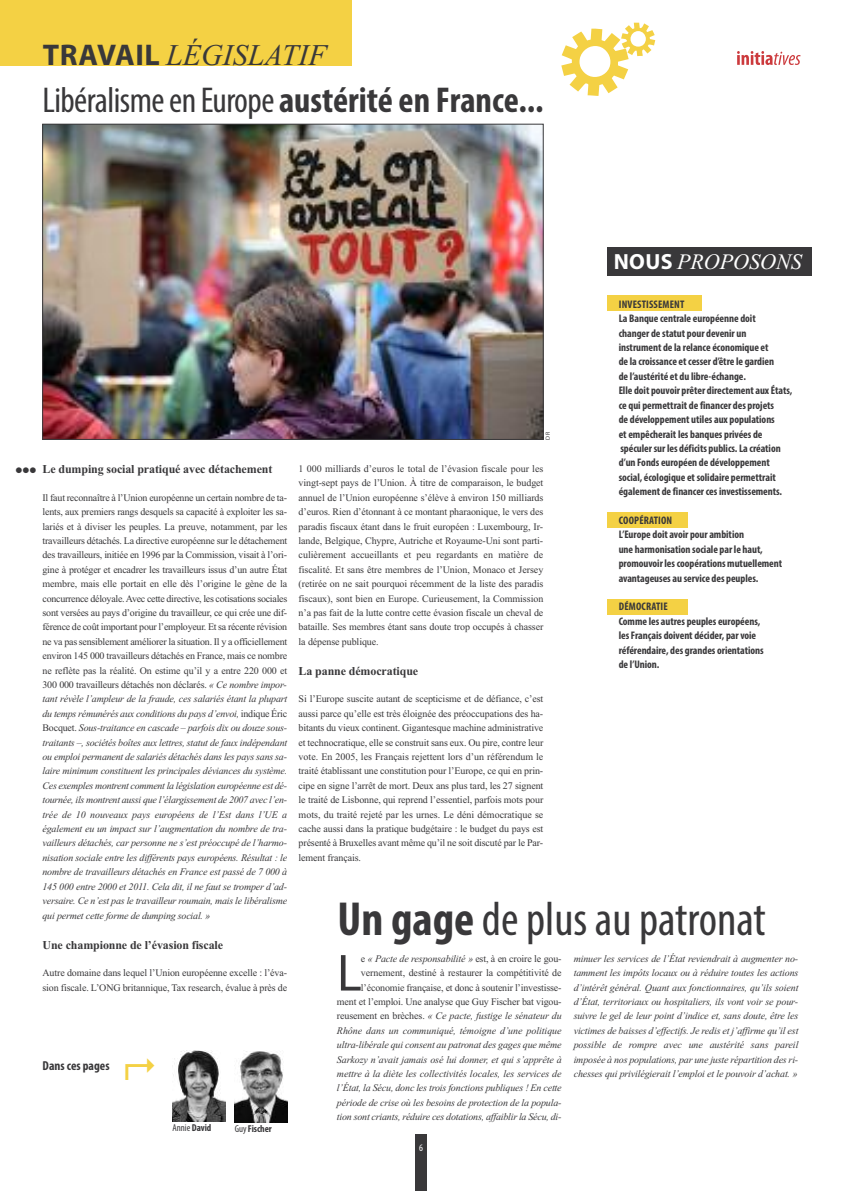
<style>
.page{position:relative;width:842px;height:1191px;background:#fff}
.page>*{position:absolute;margin:0;border:0;box-sizing:border-box;transform-origin:0 0}
.t1{font:52.5px "Myriad Pro";color:#39383a}
.t2{font:condensed 48px "Myriad Pro";color:#39383a}
.t3{font:700 condensed 36px "Myriad Pro";color:#39383a}
.t4{font:italic 30px "Times New Roman";color:#39383a}
.t5{font:italic 22px "Times New Roman";color:#fff}
.t6{font:700 condensed 13px "Myriad Pro";color:#39383a}
.t7{font:700 12px "Times New Roman";letter-spacing:-.01em;color:#39383a}
.t8{font:700 condensed 11px/14.4px "Myriad Pro";letter-spacing:-.005em;color:#39383a}
.t9{font:italic 10px/14.4px "Times New Roman";letter-spacing:-.015em;color:#39383a;text-align:justify}
.t10{font:10px/14.4px "Times New Roman";letter-spacing:-.01em;color:#39383a;text-align:justify}
.t11{font:condensed 10px "Myriad Pro";letter-spacing:-.005em;color:#39383a}
.t12{font:700 condensed 10px "Myriad Pro";letter-spacing:-.005em;color:#39383a}
.t13{font:condensed 10px "Myriad Pro";color:#fff}
.t14{font:8px "Zapf Dingbats ITC";color:#39383a}
.t15{font:6px "Myriad Pro";color:#39383a}
.s1{font-family:"Myriad Pro";font-weight:700;font-style:normal}
.s2{font-weight:400}
.s3{font-style:normal}
.s4{font-weight:700}
</style>
<div class="page">
<div style="left:607px;top:599px;width:81px;height:15px;background:#f4d144"></div>
<div style="left:415px;top:1134px;width:12px;height:57px;background:#39383a"></div>
<svg style="left:561px;top:23px;width:94px;height:73px"></svg>
<div style="left:0;top:0;width:351px;height:65px;background:#f4d144"></div>
<svg style="left:737px;top:51px;width:63px;height:14px"></svg>
<div style="left:607px;top:295px;width:94px;height:16px;background:#f4d144"></div>
<div style="left:607px;top:512px;width:81px;height:16px;background:#f4d144"></div>
<div style="left:607px;top:247px;width:204px;height:29px;background:#39383a"></div>
<img style="left:45px;top:126px;width:496px;height:311px">
<div style="left:43px;top:124px;width:500px;height:315px;border:1px solid #39383a"></div>
<img style="left:173px;top:1050px;width:52px;height:71px">
<img style="left:235px;top:1051px;width:52px;height:71px">
<h3 class="t4" style="left:43px;top:37px;width:285px"><span class="s1">TRAVAIL</span> LÉGISLATIF</h3>
<h3 class="t3" style="left:43px;top:87px;width:503px"><span class="s2">Libéralismeen Europe</span> austérité en France...</h3>
<h3 class="t5" style="left:614px;top:248px;width:189px"><span class="s1">NOUS</span> PROPOSONS</h3>
<p class="t8" style="left:619px;top:298px;width:175px">INVESTISSEMENT<br>La Banque centrale européenne doit<br>changer de statut pour devenir un<br>instrument de la relance économique et<br>de la croissance etcesser d’être le gardien<br>de l’austérité et du libre-échange.<br>Elle doit pouvoir prêter directement auxÉtats, ce qui permettrait de financer des projets<br>de développement utiles aux populations<br>et empêcheraitles banques privées de spéculersur les déficits publics.La création d’un Fonds européen de développement social, écologique etsolidaire permettrait également de financercesinvestissements.</p>
<p class="t8" style="left:619px;top:514px;width:165px">COOPÉRATION<br>L’Europe doit avoir pour ambition<br>une harmonisation sociale par le haut, promouvoir lescoopérationsmutuellement avantageuses au service des peuples.</p>
<p class="t8" style="left:619px;top:600px;width:147px">DÉMOCRATIE<br>Comme les autres peuples européens, lesFrançais doivent décider, parvoie référendaire, des grandes orientations de l’Union.</p>
<p class="t15" style="left:545px;top:439px;width:9px;rotate:-90deg">DR</p>
<p class="t7" style="left:43px;top:462px;width:231px">Le dumping social pratiqué avec détachement</p>
<p class="t9" style="left:43px;top:490px;width:246px"><span class="s3">Il faut reconnaître à l’Union européenne un certain nombre de ta&shy;lents, aux premiers rangs desquels sa capacité à exploiter les sa&shy;lariés et à diviser les peuples. La preuve, notamment, par les travailleurs détachés. La directive européenne sur le détachement des travailleurs, initiée en 1996 par la Commission, visait à l’ori&shy;gine à protéger et encadrer les travailleurs issus d’un autre État membre, mais elle portait en elle dès l’origine le gène de la concurrence déloyale.Avec cette directive, les cotisations sociales sont versées au pays d’origine du travailleur, ce qui crée une dif&shy;férence de coût important pour l’employeur. Et sa récente révision ne va pas sensiblement améliorer la situation. Il y a officiellement environ 145 000 travailleurs détachés en France, mais ce nombre ne reflète pas la réalité. On estime qu’il y a entre 220 000 et 300 000 travailleurs détachés non déclarés.</span> « Ce nombre impor&shy;tant révèle l’ampleur de la fraude, ces salariés étant la plupart du temps rémunérés aux conditions du pays d’envoi, <span class="s3">indique Éric Bocquet.</span> Sous-traitance en cascade – parfois dix ou douze sous&shy;traitants –, sociétés boîtes aux lettres, statut de faux indépendant ou emploi permanent de salariés détachés dans les pays sans sa&shy;laire minimum constituent les principales déviances du système.<br>Ces exemples montrent comment la législation européenne est dé&shy;tournée, ils montrent aussi que l’élargissement de 2007 avec l’en&shy;trée de 10 nouveaux pays européens de l’Est dans l’UE a également eu un impact sur l’augmentation du nombre de tra&shy;vailleurs détachés, car personne ne s’est préoccupé de l’harmo&shy;nisation sociale entre les différents pays européens. Résultat : le nombre de travailleurs détachés en France est passé de 7 000 à 145 000 entre 2000 et 2011. Cela dit, il ne faut se tromper d’ad&shy;versaire. Ce n’est pas le travailleur roumain, mais le libéralisme qui permet cette forme de dumping social. »</p>
<p class="t7" style="left:43px;top:937px;width:182px">Une championne de l’évasion fiscale</p>
<p class="t10" style="left:43px;top:965px;width:246px">Autre domaine dans lequel l’Union européenne excelle : l’éva&shy;sion fiscale. L’ONG britannique, Tax research, évalue à près de</p>
<p class="t14" style="left:16px;top:465px;width:22px">●●●</p>
<p class="t10" style="left:299px;top:461px;width:246px">1 000 milliards d’euros le total de l’évasion fiscale pour les vingt-sept pays de l’Union. À titre de comparaison, le budget annuel de l’Union européenne s’élève à environ 150 milliards d’euros. Rien d’étonnant à ce montant pharaonique, le vers des paradis fiscaux étant dans le fruit européen : Luxembourg, Ir&shy;lande, Belgique, Chypre, Autriche et Royaume-Uni sont parti&shy;culièrement accueillants et peu regardants en matière de fiscalité. Et sans être membres de l’Union, Monaco et Jersey (retirée on ne sait pourquoi récemment de la liste des paradis fiscaux), sont bien en Europe. Curieusement, la Commission n’a pas fait de la lutte contre cette évasion fiscale un cheval de bataille. Ses membres étant sans doute trop occupés à chasser la dépense publique.</p>
<p class="t7" style="left:299px;top:663px;width:121px">La panne démocratique</p>
<p class="t10" style="left:299px;top:692px;width:246px">Si l’Europe suscite autant de scepticisme et de défiance, c’est aussi parce qu’elle est très éloignée des préoccupations des ha&shy;bitants du vieux continent. Gigantesque machine administrative et technocratique, elle se construit sans eux. Ou pire, contre leur vote. En 2005, les Français rejettent lors d’un référendum le traité établissant une constitution pour l’Europe, ce qui en prin&shy;cipe en signe l’arrêt de mort. Deux ans plus tard, les 27 signent le traité de Lisbonne, qui reprend l’essentiel, parfois mots pour mots, du traité rejeté par les urnes. Le déni démocratique se cache aussi dans la pratique budgétaire : le budget du pays est présenté à Bruxelles avant même qu’il ne soit discuté par le Par&shy;lement français.</p>
<h2 class="t2" style="left:337px;top:902px;width:430px"><span class="s4">Un gage</span> de plus au patronat</h2>
<p class="t9" style="left:337px;top:951px;width:226px;text-align:right"><span class="s3">e</span> « Pacte de responsabilité » <span class="s3">est, à en croire le gou&shy;vernement, destiné à restaurer la compétitivité de l’économie française, et donc à soutenir l’investisse-<br>ment et l’emploi. Une analyse que Guy Fischer bat vigou&shy;reusement en brèches.</span> « Ce pacte, fustige le sénateur du Rhône dans un communiqué, témoigne d’une politique ultra-libérale qui consent au patronat des gages que même Sarkozy n’avait jamais osé lui donner, et qui s’apprête à mettre à la diète les collectivités locales, les services de l’État, la Sécu, donc les troisfonctions publiques ! En cette période de crise où les besoins de protection de la popula&shy;tion sont criants, réduire ces dotations, affaiblir la Sécu, di-</p>
<p class="t9" style="left:574px;top:951px;width:226px">minuer les services de l’État reviendrait à augmenter no&shy;tamment les impôts locaux ou à réduire toutes les actions d’intérêt général. Quant aux fonctionnaires, qu’ils soient d’État, territoriaux ou hospitaliers, ils vont voir se pour&shy;suivre le gel de leur point d’indice et, sans doute, être les victimes de baisses d’effectifs. Je redis et j’affirme qu’il est possible de rompre avec une austérité sans pareil imposée à nos populations, par une juste répartition des ri&shy;chesses qui privilégierait l’emploi et le pouvoir d’achat. »</p>
<h1 class="t1" style="left:337px;top:953px;width:26px">L</h1>
<h3 class="t6" style="left:43px;top:1060px;width:68px">Dans ces pages</h3>
<p class="t11" style="left:173px;top:1124px;width:40px">Annie <span class="s4">David</span></p>
<p class="t12" style="left:235px;top:1124px;width:39px"><span class="s2">Guy</span>Fischer</p>
<p class="t13" style="left:419px;top:1144px;width:5px">6</p>
</div>
